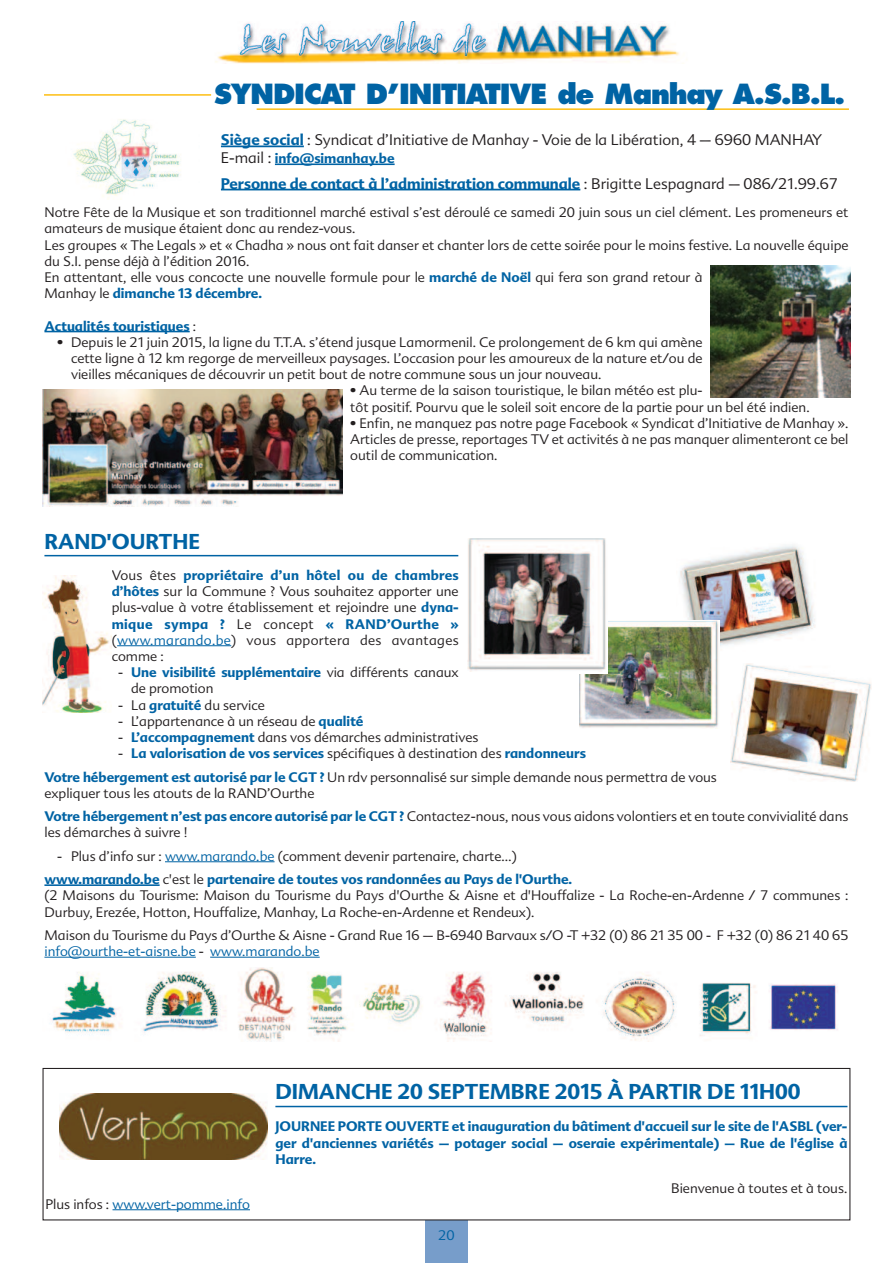
<style>
.page{position:relative;width:893px;height:1263px;background:#fff}
.page>*{position:absolute;margin:0;border:0;box-sizing:border-box;transform-origin:0 0}
.t1{font:800 27px "Futura";letter-spacing:-.04em;color:#0063a4}
.t2{font:700 21px "Advert";color:#0063a4}
.t3{font:700 15px "Advert";color:#0063a4}
.t4{font:300 15px "Advert";color:#231f20}
.t5{font:300 13.5px/16.2px "Advert";color:#231f20}
.t6{font:700 13.5px/16.2px "Advert";color:#0063a4}
.t7{font:300 13.5px "Advert";color:#0063a4}
.s1{font-weight:700;color:#0063a4}
.s2{font-weight:300;font-size:15px;color:#231f20}
.s3{font-weight:300;color:#231f20}
.s4{color:#0063a4}
.s5{font-weight:300}
.s6{color:#231f20}
</style>
<div class="page">
<img style="left:680px;top:545px;width:135px;height:101px">
<img style="left:215px;top:21px;width:464px;height:43px">
<div style="left:425px;top:1220px;width:43px;height:43px;background:#779dca"></div>
<hr style="left:44px;top:94px;width:167px;height:2px;background:#fdbe12">
<hr style="left:257px;top:108px;width:592px;height:2px;background:#fdbe12">
<hr style="left:221px;top:145px;width:83px;height:2px;background:#0063a4">
<hr style="left:275px;top:163px;width:120px;height:2px;background:#0063a4">
<hr style="left:221px;top:189px;width:359px;height:1px;background:#0063a4">
<img style="left:73px;top:119px;width:108px;height:78px">
<hr style="left:44px;top:331px;width:146px;height:1px;background:#0063a4">
<hr style="left:44px;top:555px;width:414px;height:1px;background:#0063a4">
<hr style="left:117px;top:645px;width:114px;height:1px;background:#0063a4">
<hr style="left:165px;top:861px;width:110px;height:1px;background:#0063a4">
<hr style="left:44px;top:884px;width:116px;height:2px;background:#0063a4">
<hr style="left:44px;top:957px;width:152px;height:1px;background:#0063a4">
<hr style="left:210px;top:957px;width:110px;height:1px;background:#0063a4">
<img style="left:43px;top:576px;width:69px;height:137px">
<img style="left:579px;top:620px;width:141px;height:108px">
<div style="left:468px;top:533px;width:140px;height:141px;background:#fff"></div>
<img style="left:468px;top:538px;width:138px;height:134px">
<img style="left:731px;top:664px;width:141px;height:118px">
<img style="left:52px;top:967px;width:786px;height:74px">
<img style="left:710px;top:265px;width:140px;height:133px">
<img style="left:43px;top:390px;width:300px;height:116px">
<div style="left:43px;top:1068px;width:807px;height:152px;border:1px solid #231f20"></div>
<hr style="left:275px;top:1106px;width:572px;height:1px;background:#0063a4">
<hr style="left:113px;top:1209px;width:137px;height:1px;background:#0063a4">
<img style="left:59px;top:1094px;width:209px;height:66px">
<h1 class="t1" style="left:214px;top:82px;width:633px">SYNDICAT D’INITIATIVE de Manhay A.S.B.L.</h1>
<p class="t4" style="left:221px;top:131px;width:603px"><span class="s1">Siège social</span> : Syndicat d’Initiative de Manhay - Voie de la Libération, 4 – 6960 MANHAY</p>
<p class="t6" style="left:221px;top:151px;width:175px"><span class="s2">E-mail :</span> info@simanhay.be</p>
<p class="t3" style="left:221px;top:175px;width:619px">Personne de contact à l’administration communale <span class="s3">: Brigitte Lespagnard – 086/21.99.67</span></p>
<p class="t5" style="left:44px;top:204px;width:806px">Notre Fête de la Musique et son traditionnel marché estival s’est déroulé ce samedi 20 juin sous un ciel clément. Les promeneurs et amateurs de musique étaient donc au rendez-vous.<br>Les groupes « The Legals » et « Chadha » nous ont fait danser et chanter lors de cette soirée pour le moins festive. La nouvelle équipe du S.I. pense déjà à l’édition 2016.<br>En attentant, elle vous concocte une nouvelle formule pour le <span class="s1">marché de Noël</span> qui fera son grand retour à<br>Manhay le <span class="s1">dimanche 13 décembre.</span></p>
<p class="t6" style="left:44px;top:318px;width:153px">Actualités touristiques <span class="s3">:</span></p>
<p class="t5" style="left:71px;top:334px;width:633px;text-align:justify;text-indent:-14px">• Depuis le 21 juin 2015, la ligne du T.T.A. s’étend jusque Lamormenil. Ce prolongement de 6 km qui amène cette ligne à 12 km regorge de merveilleux paysages. L’occasion pour les amoureux de la nature et/ou de vieilles mécaniques de découvrir un petit bout de notre commune sous un jour nouveau.</p>
<p class="t5" style="left:350px;top:383px;width:461px">• Au terme de la saison touristique, le bilan météo est plu-<br>tôt positif. Pourvu que le soleil soit encore de la partie pour un bel été indien.</p>
<p class="t5" style="left:350px;top:415px;width:500px;text-align:justify">• Enfin, ne manquez pas notre page Facebook « Syndicat d’Initiative de Manhay ».<br>Articles de presse, reportages TV et activités à ne pas manquer alimenteront ce bel outil de communication.</p>
<h2 class="t2" style="left:44px;top:529px;width:157px">RAND'OURTHE</h2>
<p class="t5" style="left:112px;top:567px;width:348px;text-align:justify">Vous êtes <span class="s1">propriétaire d’un hôtel ou de chambres d’hôtes</span> sur la Commune ? Vous souhaitez apporter une plus-value à votre établissement et rejoindre une <span class="s1">dyna&shy;mique sympa ?</span> Le concept <span class="s1">« RAND’Ourthe » </span>(<span class="s4">www.marando.be</span>) vous apportera des avantages comme :</p>
<p class="t5" style="left:131px;top:664px;width:329px;text-indent:-13px">- <span class="s1">Une visibilité supplémentaire</span> via différents canaux de promotion</p>
<p class="t5" style="left:118px;top:697px;width:148px">- La <span class="s1">gratuité</span> du service</p>
<p class="t5" style="left:118px;top:713px;width:247px">- L’appartenance à un réseau de <span class="s1">qualité</span></p>
<p class="t5" style="left:118px;top:729px;width:362px">- <span class="s1">L’accompagnement</span> dans vos démarches administratives</p>
<p class="t5" style="left:44px;top:742px;width:674px;line-height:23.4px;text-indent:74px">- <span class="s1">La valorisation de vos services</span> spécifiques à destination des <span class="s1">randonneurs<br>Votre hébergement est autorisé par le CGT ?</span> Un rdv personnalisé sur simple demande nous permettra de vous</p>
<p class="t5" style="left:44px;top:781px;width:806px;line-height:23.4px">expliquer tous les atouts de la RAND’Ourthe<br><span class="s1">Votre hébergement n’est pas encore autorisé par le CGT ?</span> Contactez-nous, nous vous aidons volontiers et en toute convivialité dans</p>
<p class="t5" style="left:44px;top:825px;width:145px">les démarches à suivre !</p>
<p class="t6" style="left:44px;top:844px;width:529px;line-height:23.4px;text-indent:13px"><span class="s3">- Plus d’info sur :</span> <span class="s5">www.marando.be</span> <span class="s3">(comment devenir partenaire, charte…) </span>www.marando.be <span class="s3">c'est le</span> partenaire de toutes vos randonnées au Pays de l'Ourthe.</p>
<p class="t5" style="left:44px;top:888px;width:806px">(2 Maisons du Tourisme: Maison du Tourisme du Pays d'Ourthe &amp; Aisne et d'Houffalize - La Roche-en-Ardenne / 7 communes :<br>Durbuy, Erezée, Hotton, Houffalize, Manhay, La Roche-en-Ardenne et Rendeux).</p>
<p class="t5" style="left:44px;top:927px;width:806px">Maison du Tourisme du Pays d’Ourthe &amp; Aisne - Grand Rue 16 – B-6940 Barvaux s/O -T +32 (0) 86 21 35 00 - F +32 (0) 86 21 40 65 <span class="s4">info@ourthe-et-aisne.be</span> - <span class="s4">www.marando.be</span></p>
<p class="t7" style="left:45px;top:1196px;width:206px"><span class="s6">Plus infos :</span> www.vert-pomme.info</p>
<h2 class="t2" style="left:275px;top:1080px;width:527px">DIMANCHE 20 SEPTEMBRE 2015 À PARTIR DE 11H00</h2>
<p class="t6" style="left:275px;top:1118px;width:574px;text-align:justify">JOURNEE PORTE OUVERTE et inauguration du bâtiment d'accueil sur le site de l'ASBL (ver&shy;ger d'anciennes variétés – potager social – oseraie expérimentale) – Rue de l'église à Harre.</p>
<p class="t5" style="left:671px;top:1180px;width:178px">Bienvenue à toutes et à tous.</p>
<p class="t7" style="left:438px;top:1227px;width:18px">20</p>
</div>
